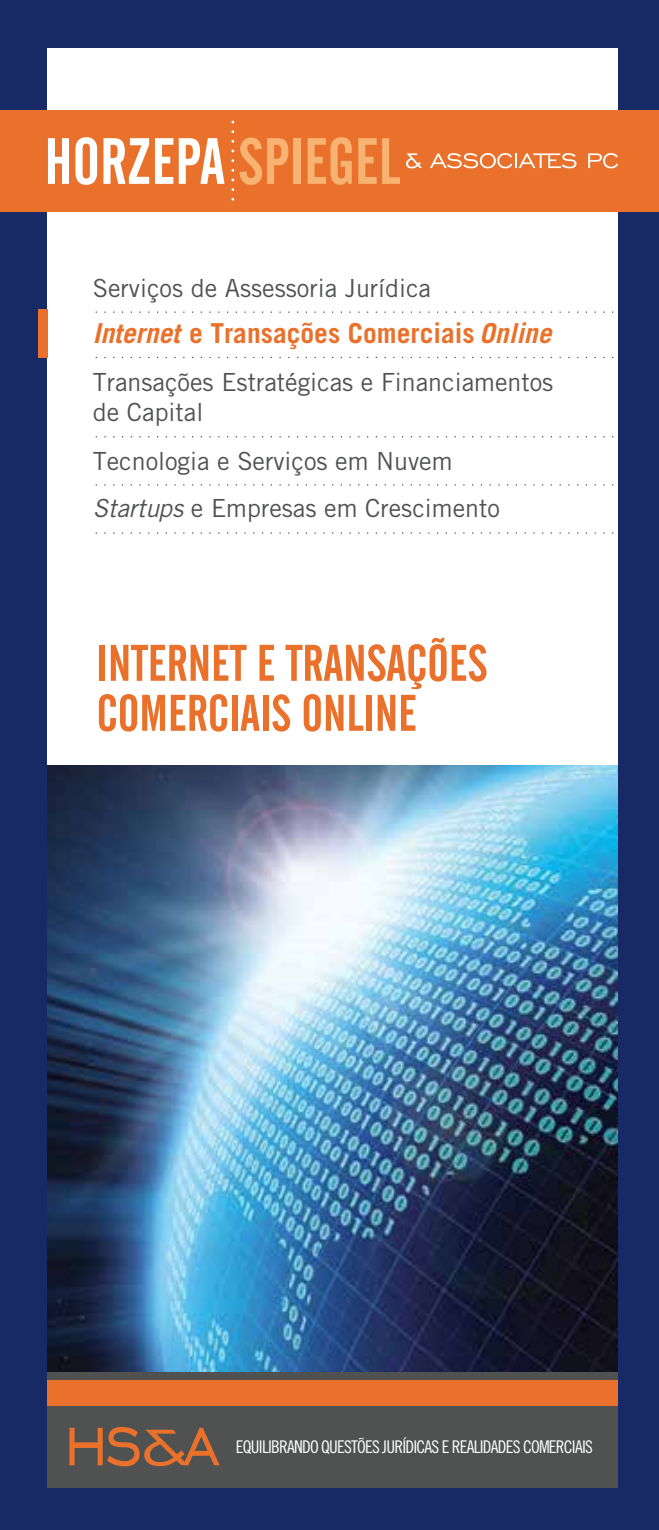
<style>
.page{position:relative;width:659px;height:1530px;background:#172a66}
.page>*{position:absolute;margin:0;border:0;box-sizing:border-box;transform-origin:0 0}
.t1{font:51px/50px "Alternate Gothic No 2 BT";color:#e9712b}
.t2{font:700 27.5px "Trade Gothic LT Std";color:#e9712b}
.t3{font:25px/30px "Trade Gothic LT Std";color:#505151}
.t4{font:17.5px "Trade Gothic LT Std Cn 18";letter-spacing:-.045em;color:#fff}
.s1{font-style:italic}
</style>
<div class="page">
<div style="left:47px;top:48px;width:570px;height:1440px;background:#fff"></div>
<div style="left:0;top:110px;width:659px;height:102px;background:#e9712b"></div>
<svg style="left:48px;top:138px;width:21px;height:46px"></svg>
<svg style="left:75px;top:137px;width:22px;height:48px"></svg>
<svg style="left:103px;top:138px;width:46px;height:46px"></svg>
<svg style="left:155px;top:138px;width:18px;height:46px"></svg>
<svg style="left:179px;top:138px;width:45px;height:46px"></svg>
<svg style="left:240px;top:137px;width:48px;height:48px"></svg>
<div style="left:293px;top:138px;width:7px;height:46px;background:#f8b372"></div>
<svg style="left:307px;top:137px;width:45px;height:48px"></svg>
<svg style="left:358px;top:138px;width:42px;height:46px"></svg>
<svg style="left:406px;top:153px;width:16px;height:15px"></svg>
<svg style="left:430px;top:153px;width:146px;height:15px"></svg>
<svg style="left:588px;top:153px;width:30px;height:15px"></svg>
<div style="left:47px;top:1372px;width:570px;height:116px;background:#505151"></div>
<svg style="left:69px;top:1427px;width:151px;height:39px"></svg>
<div style="left:47px;top:1380px;width:570px;height:26px;background:#e9712b"></div>
<img style="left:47px;top:765px;width:571px;height:607px">
<div style="left:38px;top:309px;width:9px;height:48px;background:#e9712b"></div>
<svg style="left:96px;top:312px;width:518px;height:1px"></svg>
<svg style="left:96px;top:357px;width:518px;height:1px"></svg>
<svg style="left:96px;top:436px;width:518px;height:1px"></svg>
<svg style="left:96px;top:484px;width:518px;height:2px"></svg>
<svg style="left:96px;top:532px;width:518px;height:2px"></svg>
<p class="t3" style="left:93px;top:273px;width:340px">Serviços de Assessoria Jurídica</p>
<p class="t2" style="left:93px;top:317px;width:460px"><span class="s1">Internet</span> e Transações Comerciais <span class="s1">Online</span></p>
<p class="t3" style="left:93px;top:367px;width:462px">Transações Estratégicas e Financiamentos de Capital</p>
<p class="t3" style="left:93px;top:445px;width:361px">Tecnologia e Serviços em Nuvem</p>
<p class="t3" style="left:93px;top:493px;width:408px"><span class="s1">Startups</span> e Empresas em Crescimento</p>
<h1 class="t1" style="left:97px;top:639px;width:392px">INTERNET E TRANSAÇÕES<br>COMERCIAIS ONLINE</h1>
<p class="t4" style="left:236px;top:1436px;width:358px">EQUILIBRANDO QUESTÕES JURÍDICAS E REALIDADES COMERCIAIS</p>
</div>
